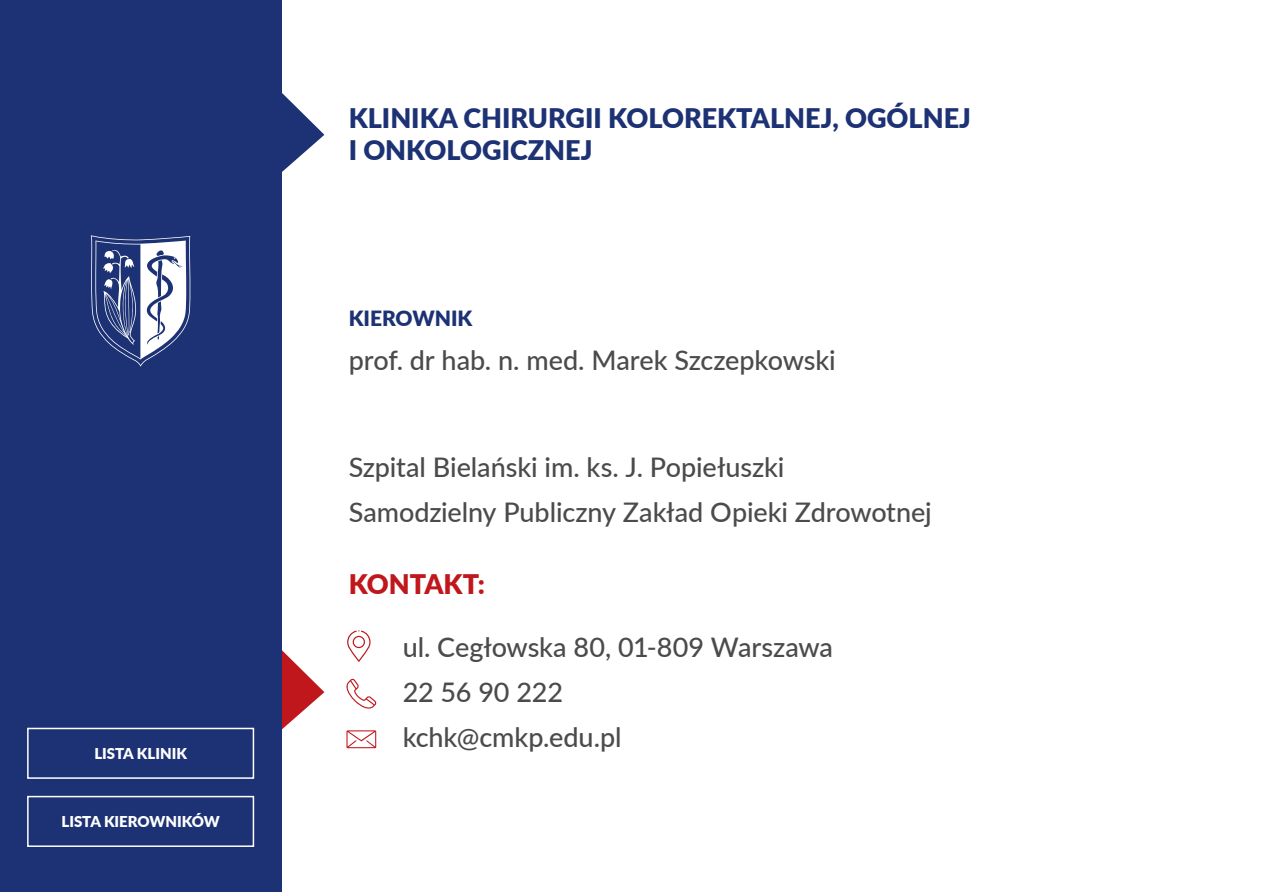
<style>
.page{position:relative;width:1263px;height:893px;background:#fff}
.page>*{position:absolute;margin:0;border:0;box-sizing:border-box;transform-origin:0 0}
.t1{font:500 27px/45px "Lato";letter-spacing:-.005em;color:#4b4b4b}
.t2{font:900 27px/32.4px "Lato";color:#1d3274}
.t3{font:900 27px "Lato";color:#c0171c}
.t4{font:900 21px "Lato";color:#1d3274}
.t5{font:900 15px "Lato";color:#fff}
</style>
<div class="page">
<svg style="left:281px;top:611px;width:43px;height:156px"></svg>
<svg style="left:281px;top:54px;width:43px;height:155px"></svg>
<div style="left:0;top:1px;width:281px;height:891px;background:#1d3274"></div>
<svg style="left:346px;top:678px;width:31px;height:31px"></svg>
<svg style="left:346px;top:730px;width:30px;height:18px"></svg>
<svg style="left:347px;top:630px;width:23px;height:32px"></svg>
<div style="left:27px;top:728px;width:227px;height:51px;border:2px solid #fff"></div>
<div style="left:27px;top:796px;width:227px;height:51px;border:2px solid #fff"></div>
<svg style="left:91px;top:235px;width:100px;height:132px"></svg>
<p class="t5" style="left:94px;top:743px;width:94px">LISTA KLINIK</p>
<p class="t5" style="left:61px;top:811px;width:160px">LISTA KIEROWNIKÓW</p>
<p class="t2" style="left:349px;top:101px;width:624px">KLINIKA CHIRURGII KOLOREKTALNEJ, OGÓLNEJ<br>I ONKOLOGICZNEJ</p>
<p class="t4" style="left:349px;top:303px;width:125px">KIEROWNIK</p>
<p class="t1" style="left:349px;top:337px;width:489px">prof. dr hab. n. med. Marek Szczepkowski</p>
<p class="t1" style="left:349px;top:443px;width:585px">Szpital Bielański im. ks. J. Popiełuszki<br>Samodzielny Publiczny Zakład Opieki Zdrowotnej</p>
<p class="t3" style="left:349px;top:564px;width:138px">KONTAKT:</p>
<p class="t1" style="left:403px;top:624px;width:432px">ul. Cegłowska 80, 01-809 Warszawa<br>22 56 90 222<br>kchk@cmkp.edu.pl</p>
</div>
